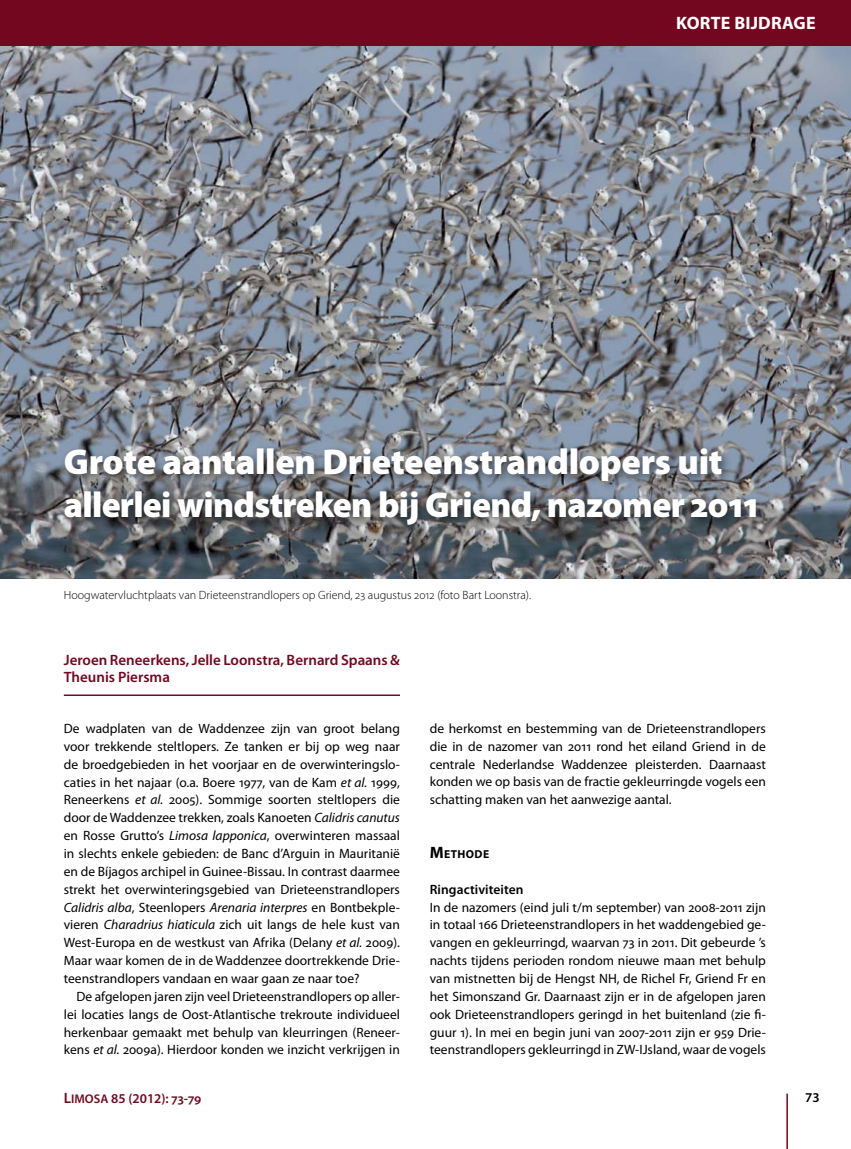
<style>
.page{position:relative;width:851px;height:1149px;background:#fff}
.page>*{position:absolute;margin:0;border:0;box-sizing:border-box;transform-origin:0 0}
.t1{font:900 36px/43.5px "Myriad Pro";letter-spacing:-.015em;color:#fff}
.t2{font:700 18px "Myriad Pro";letter-spacing:.01em;color:#fff}
.t3{font:600 15px/16.5px "Myriad Pro";color:#740720}
.t4{font:13.5px/17.9px "Myriad Pro";color:#000;text-align:justify}
.t5{font:600 13.5px "Myriad Pro";color:#740720}
.t6{font:600 13.5px "Myriad Pro";letter-spacing:.005em;color:#000}
.t7{font:300 12px "Myriad Pro";color:#000}
.t8{font:700 11.55px "Myriad Pro";letter-spacing:.035em;color:#000}
.s1{font-style:italic}
.s2{font-size:15px}
.s3{font-size:12.6px}
.s4{font-size:16.5px}
</style>
<div class="page">
<div style="left:0;top:0;width:850px;height:57px;background:#740720"></div>
<img style="left:0;top:47px;width:850px;height:531px">
<hr style="left:786px;top:1093px;width:1px;height:55px;background:#740720">
<div style="left:60px;top:443px;width:707px;height:93px;background:#000;opacity:.5"></div>
<hr style="left:64px;top:694px;width:336px;height:1px;background:#740720">
<h2 class="t2" style="left:676px;top:11px;width:141px">KORTE BIJDRAGE</h2>
<h1 class="t1" style="left:64px;top:440px;width:696px">Grote aantallen Drieteenstrandlopers uit allerlei windstreken bij Griend, nazomer 2011</h1>
<p class="t7" style="left:64px;top:588px;width:469px">Hoogwatervluchtplaats van Drieteenstrandlopers op Griend, 23 augustus 2012 (foto Bart Loonstra).</p>
<p class="t3" style="left:64px;top:651px;width:337px">Jeroen Reneerkens, Jelle Loonstra, Bernard Spaans &amp;<br>Theunis Piersma</p>
<p class="t4" style="left:64px;top:719px;width:337px">De wadplaten van de Waddenzee zijn van groot belang voor trekkende steltlopers. Ze tanken er bij op weg naar de broedgebieden in het voorjaar en de overwinteringslo&shy;caties in het najaar (o.a. Boere 1977, van de Kam <span class="s1">et al.</span> 1999, Reneerkens <span class="s1">et al.</span> 2005). Sommige soorten steltlopers die door de Waddenzee trekken, zoals Kanoeten <span class="s1">Calidris canutus </span>en Rosse Grutto’s <span class="s1">Limosa lapponica</span>, overwinteren massaal in slechts enkele gebieden: de Banc d’Arguin in Mauritanië en de Bíjagos archipel in Guinee-Bissau. In contrast daarmee strekt het overwinteringsgebied van Drieteenstrandlopers <span class="s1">Calidris alba</span>, Steenlopers <span class="s1">Arenaria interpres</span> en Bontbekple&shy;vieren <span class="s1">Charadrius hiaticula</span> zich uit langs de hele kust van West-Europa en de westkust van Afrika (Delany <span class="s1">et al.</span> 2009).<br>Maar waar komen de in de Waddenzee doortrekkende Drie&shy;teenstrandlopers vandaan en waar gaan ze naar toe?</p>
<p class="t4" style="left:64px;top:986px;width:337px;text-indent:13px">De afgelopen jaren zijn veel Drieteenstrandlopers op aller&shy;lei locaties langs de Oost-Atlantische trekroute individueel herkenbaar gemaakt met behulp van kleurringen (Reneer&shy;kens <span class="s1">et al.</span> 2009a). Hierdoor konden we inzicht verkrijgen in</p>
<p class="t5" style="left:64px;top:1089px;width:139px"><span class="s2">L</span><span class="s3">IMOSA</span> 85 (2012): 73-79</p>
<p class="t4" style="left:429px;top:719px;width:337px">de herkomst en bestemming van de Drieteenstrandlopers die in de nazomer van 2011 rond het eiland Griend in de centrale Nederlandse Waddenzee pleisterden. Daarnaast konden we op basis van de fractie gekleurringde vogels een schatting maken van het aanwezige aantal.</p>
<p class="t8" style="left:429px;top:846px;width:61px"><span class="s4">M</span>ETHODE</p>
<p class="t6" style="left:429px;top:880px;width:95px">Ringactiviteiten</p>
<p class="t4" style="left:429px;top:897px;width:337px">In de nazomers (eind juli t/m september) van 2008-2011 zijn in totaal 166 Drieteenstrandlopers in het waddengebied ge&shy;vangen en gekleurringd, waarvan 73 in 2011. Dit gebeurde ’s nachts tijdens perioden rondom nieuwe maan met behulp van mistnetten bij de Hengst NH, de Richel Fr, Griend Fr en het Simonszand Gr. Daarnaast zijn er in de afgelopen jaren ook Drieteenstrandlopers geringd in het buitenland (zie fi&shy;guur 1). In mei en begin juni van 2007-2011 zijn er 959 Drie&shy;teenstrandlopers gekleurringd in ZW-IJsland, waar de vogels</p>
<p class="t6" style="left:805px;top:1088px;width:16px">73</p>
</div>
